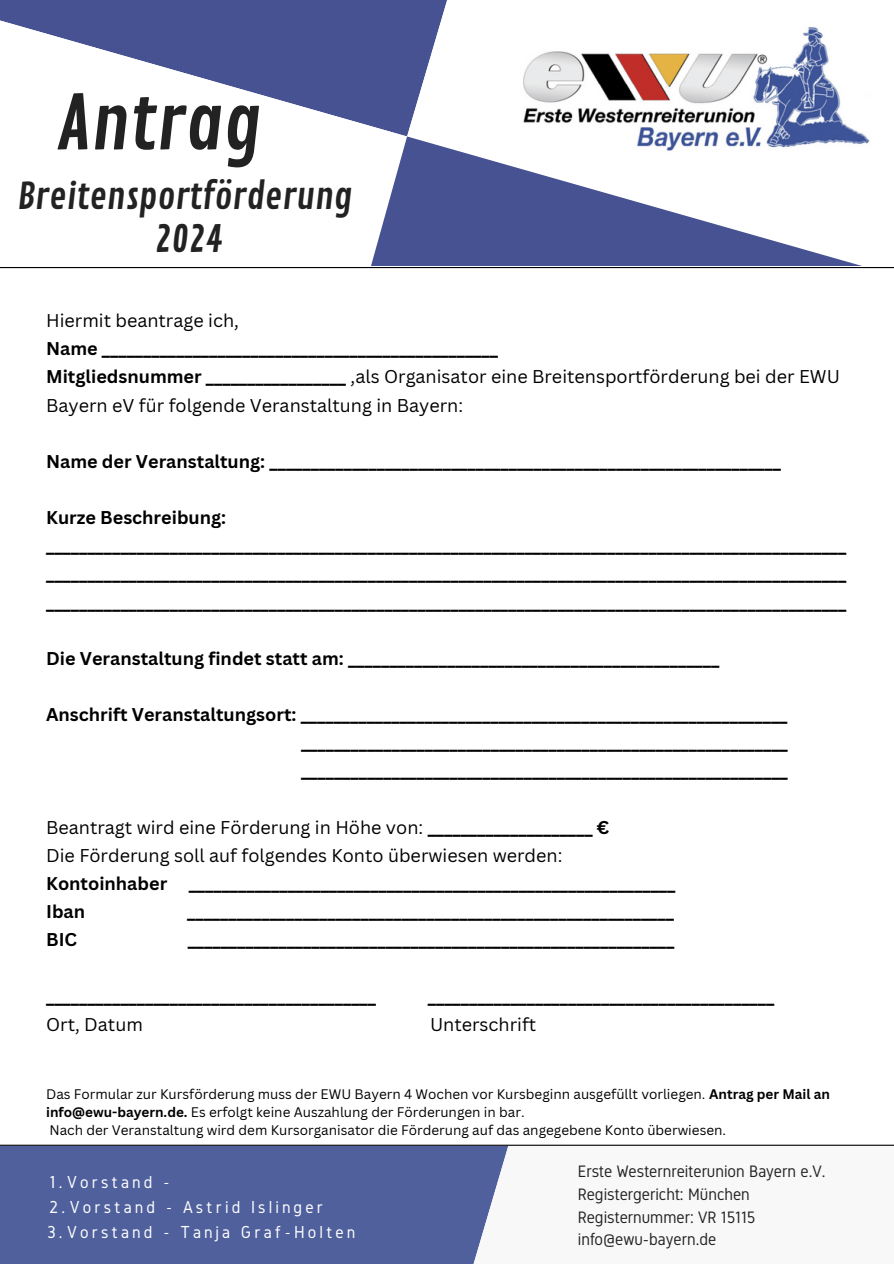
<style>
.page{position:relative;width:894px;height:1264px;background:#fff}
.page>*{position:absolute;margin:0;border:0;box-sizing:border-box;transform-origin:0 0}
.t1{font:73.95px "Contrail One";color:#222}
.t2{font:36px/43.2px "Contrail One";color:#222;text-align:center}
.t3{font:700 18px/28.2px "Canva Sans";color:#000}
.t4{font:18px/28.2px "Canva Sans";color:#000}
.t5{font:18px/24.8px "Gidole";letter-spacing:.17em;color:#fff}
.t6{font:16.5px/23px "Gidole";color:#222}
.t7{font:13.5px/18px "Canva Sans";color:#000}
.s1{font-weight:700}
.s2{font-weight:400}
</style>
<div class="page">
<svg style="left:0;top:0;width:407px;height:136px;fill:#475292"></svg>
<svg style="left:407px;top:0;width:40px;height:136px"></svg>
<svg style="left:371px;top:136px;width:491px;height:130px;fill:#475292"></svg>
<div style="left:0;top:1145px;width:407px;height:118px;background:#4f609d"></div>
<svg style="left:407px;top:1145px;width:486px;height:118px"></svg>
<img style="left:506px;top:26px;width:364px;height:132px">
<hr style="left:0;top:267px;width:893px;height:1px;background:#000">
<hr style="left:0;top:1144px;width:893px;height:1px;background:#000">
<p class="t1" style="left:56px;top:79px;width:206px">Antrag</p>
<p class="t2" style="left:18px;top:176px;width:336px">Breitensportförderung<br>2024</p>
<h2 class="t4" style="left:46px;top:306px;width:795px">Hiermit beantrage ich,<br><span class="s1">Name ________________________________________________<br>Mitgliedsnummer _________________</span> ,als Organisator eine Breitensportförderung bei der EWU Bayern eV für folgende Veranstaltung in Bayern:</h2>
<h2 class="t3" style="left:46px;top:447px;width:736px">Name der Veranstaltung: ______________________________________________________________</h2>
<h2 class="t3" style="left:46px;top:503px;width:801px">Kurze Beschreibung: _________________________________________________________________________________________________ _________________________________________________________________________________________________ _________________________________________________________________________________________________</h2>
<h3 class="t3" style="left:46px;top:643px;width:674px">Die Veranstaltung findet statt am: _____________________________________________</h3>
<h3 class="t3" style="left:301px;top:700px;width:488px;text-align:justify;text-indent:-255px">Anschrift Veranstaltungsort: ___________________________________________________________ ___________________________________________________________ ___________________________________________________________</h3>
<p class="t3" style="left:46px;top:812px;width:630px"><span class="s2">Beantragt wird eine Förderung in Höhe von:</span> ____________________ €<br><span class="s2">Die Förderung soll auf folgendes Konto überwiesen werden:<br></span>Kontoinhaber ___________________________________________________________ Iban</p>
<p class="t3" style="left:187px;top:897px;width:488px">___________________________________________________________</p>
<p class="t3" style="left:46px;top:925px;width:33px">BIC</p>
<p class="t3" style="left:188px;top:925px;width:488px">___________________________________________________________</p>
<p class="t3" style="left:46px;top:981px;width:331px">________________________________________</p>
<p class="t3" style="left:428px;top:981px;width:348px">__________________________________________</p>
<p class="t4" style="left:46px;top:1009px;width:98px">Ort, Datum</p>
<p class="t4" style="left:430px;top:1009px;width:108px">Unterschrift</p>
<p class="t7" style="left:46px;top:1084px;width:785px">Das Formular zur Kursförderung muss der EWU Bayern 4 Wochen vor Kursbeginn ausgefüllt vorliegen. <span class="s1">Antrag per Mail an info@ewu-bayern.de.</span> Es erfolgt keine Auszahlung der Förderungen in bar.</p>
<h3 class="t7" style="left:49px;top:1120px;width:678px">Nach der Veranstaltung wird dem Kursorganisator die Förderung auf das angegebene Konto überwiesen.</h3>
<p class="t6" style="left:577px;top:1159px;width:249px">Erste Westernreiterunion Bayern e.V.<br>Registergericht: München<br>Registernummer: VR 15115 info@ewu-bayern.de</p>
<h2 class="t5" style="left:47px;top:1169px;width:310px">1.Vorstand -<br>2.Vorstand - Astrid Islinger<br>3.Vorstand - Tanja Graf-Holten</h2>
</div>
